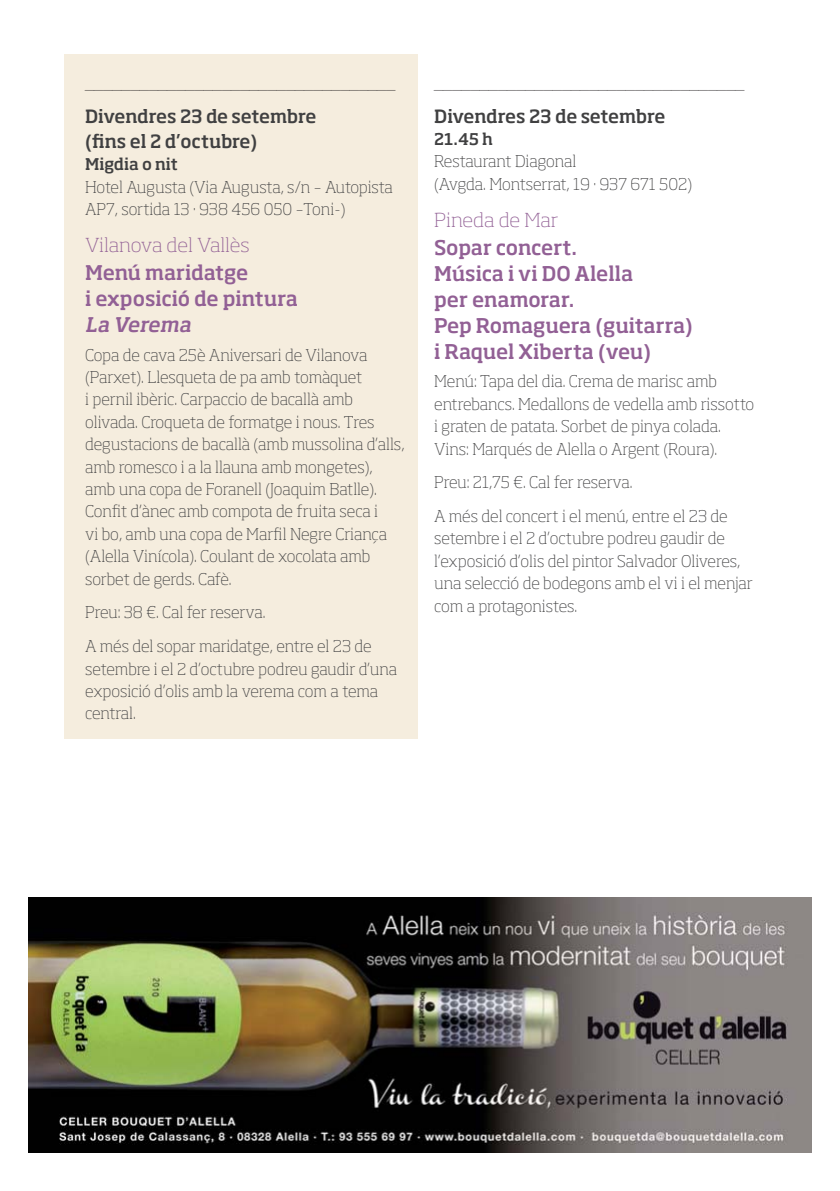
<style>
.page{position:relative;width:840px;height:1191px;background:#fff}
.page>*{position:absolute;margin:0;border:0;box-sizing:border-box;transform-origin:0 0}
.t1{font:500 20px/26px "Soho Std";letter-spacing:-.005em;color:#926095}
.t2{font:italic 500 20px "Soho Std";color:#926095}
.t3{font:200 19px "Soho Std";letter-spacing:-.01em;color:#926095;scale:1.05 1}
.t4{font:500 18px/25.2px "Soho Std";letter-spacing:-.01em;color:#404041}
.t5{font:200 16px/22.4px "Soho Std";letter-spacing:-.01em;color:#404041}
.t6{font:200 16px "Soho Std";color:#231f20}
.t7{font:500 16px "Soho Std";color:#404041}
</style>
<div class="page">
<div style="left:64px;top:54px;width:353px;height:684px;background:#f5edde"></div>
<img style="left:28px;top:897px;width:783px;height:255px">
<p class="t6" style="left:85px;top:77px;width:312px">__________________________________</p>
<p class="t4" style="left:85px;top:105px;width:232px">Divendres 23 de setembre (fins el 2 d’octubre)</p>
<p class="t7" style="left:85px;top:158px;width:94px">Migdia o nit</p>
<p class="t5" style="left:85px;top:177px;width:309px">Hotel Augusta (Via Augusta, s/n – Autopista<br>AP7, sortida 13 · 938 456 050 –Toni-)</p>
<p class="t3" style="left:85px;top:238px;width:158px">Vilanova del Vallès</p>
<p class="t1" style="left:85px;top:262px;width:214px">Menú maridatge<br>i exposició de pintura</p>
<p class="t2" style="left:85px;top:317px;width:111px">La Verema</p>
<p class="t5" style="left:85px;top:345px;width:321px">Copa de cava 25è Aniversari de Vilanova (Parxet). Llesqueta de pa amb tomàquet<br>i pernil ibèric. Carpaccio de bacallà amb olivada. Croqueta de formatge i nous. Tres degustacions de bacallà (amb mussolina d’alls, amb romesco i a la llauna amb mongetes), amb una copa de Foranell (Joaquim Batlle).<br>Confit d’ànec amb compota de fruita seca i<br>vi bo, amb una copa de Marfil Negre Criança (Alella Vinícola). Coulant de xocolata amb sorbet de gerds. Cafè.</p>
<p class="t5" style="left:85px;top:597px;width:288px;line-height:33.8px">Preu: 38 €. Cal fer reserva.<br>A més del sopar maridatge, entre el 23 de</p>
<p class="t5" style="left:85px;top:659px;width:313px">setembre i el 2 d’octubre podreu gaudir d’una exposició d’olis amb la verema com a tema central.</p>
<p class="t6" style="left:434px;top:77px;width:312px">__________________________________</p>
<p class="t4" style="left:434px;top:105px;width:232px">Divendres 23 de setembre</p>
<p class="t7" style="left:434px;top:133px;width:60px">21.45 h</p>
<p class="t5" style="left:434px;top:152px;width:259px">Restaurant Diagonal<br>(Avgda. Montserrat, 19 · 937 671 502)</p>
<p class="t3" style="left:434px;top:212px;width:120px">Pineda de Mar</p>
<p class="t1" style="left:434px;top:237px;width:260px">Sopar concert.<br>Música i vi DO Alella<br>per enamorar.<br>Pep Romaguera (guitarra) i Raquel Xiberta (veu)</p>
<p class="t5" style="left:434px;top:372px;width:321px">Menú: Tapa del dia. Crema de marisc amb entrebancs. Medallons de vedella amb rissotto i graten de patata. Sorbet de pinya colada.<br>Vins: Marqués de Alella o Argent (Roura).</p>
<p class="t5" style="left:434px;top:467px;width:295px;line-height:33.8px">Preu: 21,75 €. Cal fer reserva.<br>A més del concert i el menú, entre el 23 de</p>
<p class="t5" style="left:434px;top:529px;width:320px">setembre i el 2 d’octubre podreu gaudir de l’exposició d’olis del pintor Salvador Oliveres, una selecció de bodegons amb el vi i el menjar com a protagonistes.</p>
</div>
